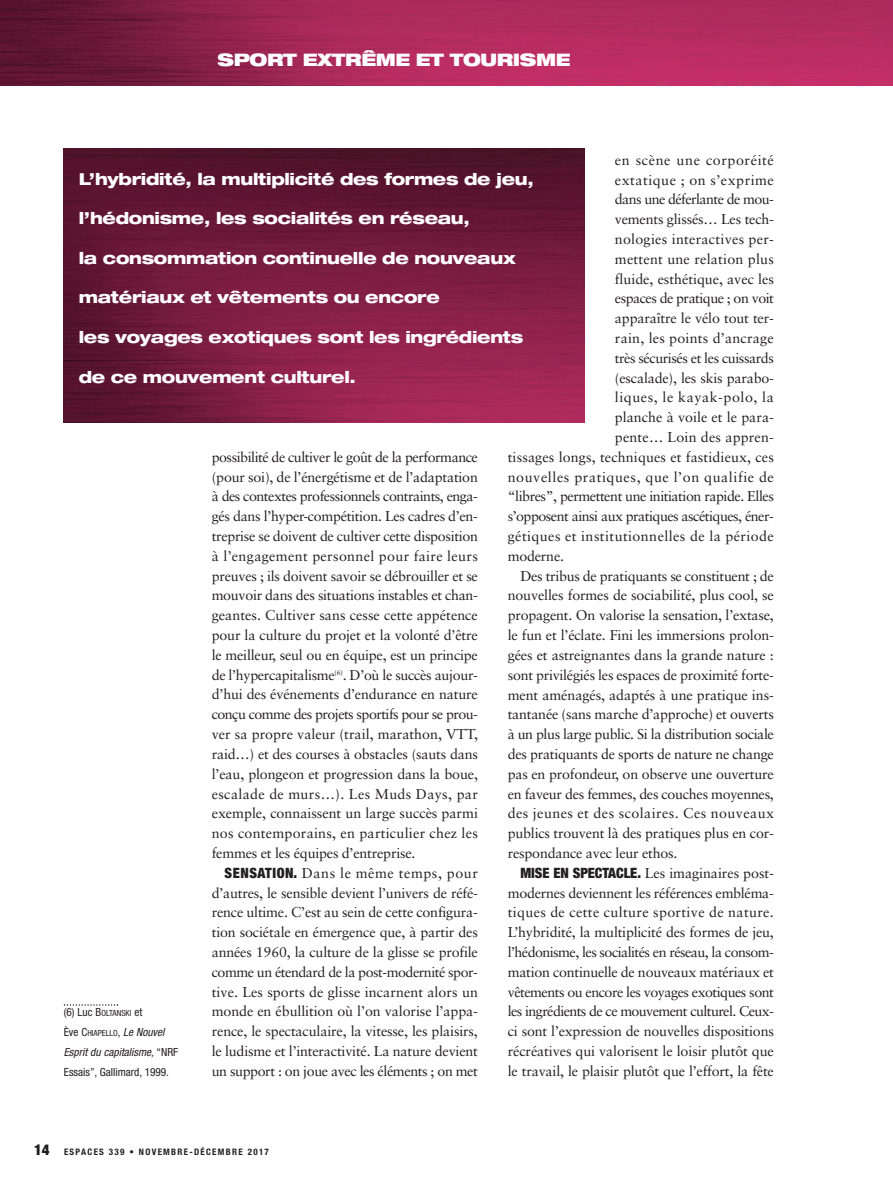
<style>
.page{position:relative;width:893px;height:1178px;background:#fff}
.page>*{position:absolute;margin:0;border:0;box-sizing:border-box;transform-origin:0 0}
.t1{font:900 expanded 17.25px "Helvetica Neue";letter-spacing:-.025em;color:#fff}
.t2{font:800 expanded 16.5px "Helvetica Neue";letter-spacing:-.02em;color:#fff}
.t3{font:14.25px/19.8px "Sabon";letter-spacing:-.015em;color:#231f20;text-align:justify}
.t4{font:14.25px "Sabon";letter-spacing:-.04em;color:#231f20}
.t5{font:14.25px "Sabon";letter-spacing:-.035em;color:#231f20}
.t6{font:14.25px "Sabon";letter-spacing:.04em;color:#231f20}
.t7{font:14.25px "Sabon";letter-spacing:.03em;color:#231f20}
.t8{font:14.25px "Sabon";letter-spacing:.01em;color:#231f20}
.t9{font:14.25px "Sabon";letter-spacing:.015em;color:#231f20}
.t10{font:14.25px "Sabon";letter-spacing:.025em;color:#231f20}
.t11{font:14.25px "Sabon";letter-spacing:.02em;color:#231f20}
.t12{font:14.25px "Sabon";letter-spacing:.035em;color:#231f20}
.t13{font:condensed 11.25px/19.8px "Helvetica Neue";color:#231f20}
.t14{font:700 condensed 9px "Helvetica Neue";letter-spacing:.145em;color:#231f20}
.t15{font:condensed 8.4px "Helvetica Neue";color:#231f20}
.s1{font-family:"Helvetica Neue";font-weight:900;font-stretch:condensed}
.s2{font-size:8.4px}
.s3{font-size:11.25px}
.s4{font-style:italic;font-size:11.25px}
.s5{font-style:italic}
.s6{font-weight:900;font-size:15px}
</style>
<div class="page">
<img style="left:64px;top:149px;width:521px;height:273px">
<img style="left:0;top:0;width:893px;height:86px">
<svg style="left:64px;top:1004px;width:54px;height:2px"></svg>
<p class="t1" style="left:218px;top:53px;width:354px">SPORT EXTRÊME ET TOURISME</p>
<p class="t6" style="left:615px;top:154px;width:161px">en scène une corporéité</p>
<p class="t12" style="left:615px;top:174px;width:161px">extatique ; on s’exprime</p>
<p class="t4" style="left:615px;top:193px;width:161px">dans une déferlante de mou-</p>
<p class="t3" style="left:615px;top:210px;width:161px">vements glissés… Les tech-</p>
<p class="t11" style="left:615px;top:233px;width:161px">nologies interactives per-</p>
<p class="t9" style="left:615px;top:253px;width:161px">mettent une relation plus</p>
<p class="t3" style="left:615px;top:270px;width:161px">fluide, esthétique, avec les</p>
<p class="t5" style="left:615px;top:292px;width:161px">espaces de pratique ; on voit</p>
<p class="t3" style="left:615px;top:309px;width:161px">apparaître le vélo tout ter-</p>
<p class="t9" style="left:615px;top:332px;width:161px">rain, les points d’ancrage</p>
<p class="t3" style="left:615px;top:349px;width:161px">très sécurisés et les cuissards</p>
<p class="t3" style="left:615px;top:369px;width:161px">(escalade), les skis parabo-</p>
<p class="t6" style="left:615px;top:391px;width:161px">liques, le kayak-polo, la</p>
<p class="t3" style="left:615px;top:408px;width:161px">planche à voile et le para-</p>
<p class="t8" style="left:615px;top:431px;width:161px">pente… Loin des appren-</p>
<p class="t8" style="left:508px;top:451px;width:268px">tissages longs, techniques et fastidieux, ces</p>
<p class="t6" style="left:508px;top:471px;width:268px">nouvelles pratiques, que l’on qualifie de</p>
<p class="t3" style="left:508px;top:488px;width:268px">“libres”, permettent une initiation rapide. Elles</p>
<p class="t5" style="left:508px;top:510px;width:268px">s’opposent ainsi aux pratiques ascétiques, éner-</p>
<p class="t7" style="left:508px;top:530px;width:268px">gétiques et institutionnelles de la période</p>
<p class="t3" style="left:508px;top:547px;width:58px">moderne.</p>
<p class="t3" style="left:520px;top:567px;width:255px">Des tribus de pratiquants se constituent ; de</p>
<p class="t3" style="left:508px;top:587px;width:268px">nouvelles formes de sociabilité, plus cool, se</p>
<p class="t3" style="left:508px;top:606px;width:268px">propagent. On valorise la sensation, l’extase,</p>
<p class="t3" style="left:508px;top:626px;width:268px">le fun et l’éclate. Fini les immersions prolon-</p>
<p class="t3" style="left:508px;top:646px;width:268px">gées et astreignantes dans la grande nature :</p>
<p class="t3" style="left:508px;top:666px;width:268px">sont privilégiés les espaces de proximité forte-</p>
<p class="t3" style="left:508px;top:686px;width:268px">ment aménagés, adaptés à une pratique ins-</p>
<p class="t3" style="left:508px;top:705px;width:268px">tantanée (sans marche d’approche) et ouverts</p>
<p class="t3" style="left:508px;top:725px;width:268px">à un plus large public. Si la distribution sociale</p>
<p class="t3" style="left:508px;top:745px;width:268px">des pratiquants de sports de nature ne change</p>
<p class="t3" style="left:508px;top:765px;width:268px">pas en profondeur, on observe une ouverture</p>
<p class="t3" style="left:508px;top:785px;width:268px">en faveur des femmes, des couches moyennes,</p>
<p class="t7" style="left:508px;top:807px;width:268px">des jeunes et des scolaires. Ces nouveaux</p>
<p class="t3" style="left:508px;top:824px;width:268px">publics trouvent là des pratiques plus en cor-</p>
<p class="t3" style="left:508px;top:844px;width:171px">respondance avec leur ethos.</p>
<p class="t3" style="left:520px;top:864px;width:255px"><span class="s1">MISE EN SPECTACLE.</span> Les imaginaires post-</p>
<p class="t3" style="left:508px;top:884px;width:268px">modernes deviennent les références embléma-</p>
<p class="t10" style="left:508px;top:906px;width:268px">tiques de cette culture sportive de nature.</p>
<p class="t3" style="left:508px;top:923px;width:268px">L’hybridité, la multiplicité des formes de jeu,</p>
<p class="t4" style="left:508px;top:946px;width:268px">l’hédonisme, les socialités en réseau, la consom-</p>
<p class="t3" style="left:508px;top:963px;width:268px">mation continuelle de nouveaux matériaux et</p>
<p class="t5" style="left:508px;top:985px;width:268px">vêtements ou encore les voyages exotiques sont</p>
<p class="t4" style="left:508px;top:1005px;width:268px">les ingrédients de ce mouvement culturel. Ceux-</p>
<p class="t3" style="left:508px;top:1022px;width:268px">ci sont l’expression de nouvelles dispositions</p>
<p class="t3" style="left:508px;top:1042px;width:268px">récréatives qui valorisent le loisir plutôt que</p>
<p class="t3" style="left:508px;top:1062px;width:268px">le travail, le plaisir plutôt que l’effort, la fête</p>
<p class="t2" style="left:79px;top:172px;width:456px">L’hybridité, la multiplicité des formes de jeu,</p>
<p class="t2" style="left:79px;top:212px;width:393px">l’hédonisme, les socialités en réseau,</p>
<p class="t2" style="left:79px;top:252px;width:439px">la consommation continuelle de nouveaux</p>
<p class="t2" style="left:79px;top:291px;width:362px">matériaux et vêtements ou encore</p>
<p class="t2" style="left:79px;top:331px;width:446px">les voyages exotiques sont les ingrédients</p>
<p class="t2" style="left:79px;top:370px;width:279px">de ce mouvement culturel.</p>
<p class="t3" style="left:212px;top:448px;width:268px">possibilité de cultiver le goût de la performance (pour soi), de l’énergétisme et de l’adaptation à des contextes professionnels contraints, enga&shy;gés dans l’hyper-compétition. Les cadres d’en&shy;treprise se doivent de cultiver cette disposition à l’engagement personnel pour faire leurs preuves ; ils doivent savoir se débrouiller et se mouvoir dans des situations instables et chan&shy;geantes. Cultiver sans cesse cette appétence pour la culture du projet et la volonté d’être le meilleur, seul ou en équipe, est un principe de l’hypercapitalisme<sup>(6)</sup>. D’où le succès aujour&shy;d’hui des événements d’endurance en nature conçu comme des projets sportifs pour se prou&shy;ver sa propre valeur (trail, marathon, VTT, raid…) et des courses à obstacles (sauts dans l’eau, plongeon et progression dans la boue, escalade de murs…). Les Muds Days, par exemple, connaissent un large succès parmi nos contemporains, en particulier chez les femmes et les équipes d’entreprise.</p>
<p class="t3" style="left:212px;top:864px;width:268px;text-indent:13px"><span class="s1">SENSATION.</span> Dans le même temps, pour d’autres, le sensible devient l’univers de réfé&shy;rence ultime. C’est au sein de cette configura&shy;tion sociétale en émergence que, à partir des années 1960, la culture de la glisse se profile comme un étendard de la post-modernité spor&shy;tive. Les sports de glisse incarnent alors un monde en ébullition où l’on valorise l’appa&shy;rence, le spectaculaire, la vitesse, les plaisirs, le ludisme et l’interactivité. La nature devient un support : on joue avec les éléments ; on met</p>
<p class="t13" style="left:64px;top:1003px;width:80px">(6) Luc B<span class="s2">OLTANSKI</span> et</p>
<p class="t15" style="left:64px;top:1030px;width:102px"><span class="s3">Ève C</span>HIAPELLO<span class="s3">,</span> <span class="s4">Le Nouvel</span></p>
<p class="t13" style="left:64px;top:1043px;width:116px"><span class="s5">Esprit du capitalisme,</span> “NRF<br>Essais”, Gallimard, 1999.</p>
<p class="t14" style="left:34px;top:1144px;width:236px"><span class="s6">14</span> ESPACES 339 • NOVEMBRE-DÉCEMBRE 2017</p>
</div>
